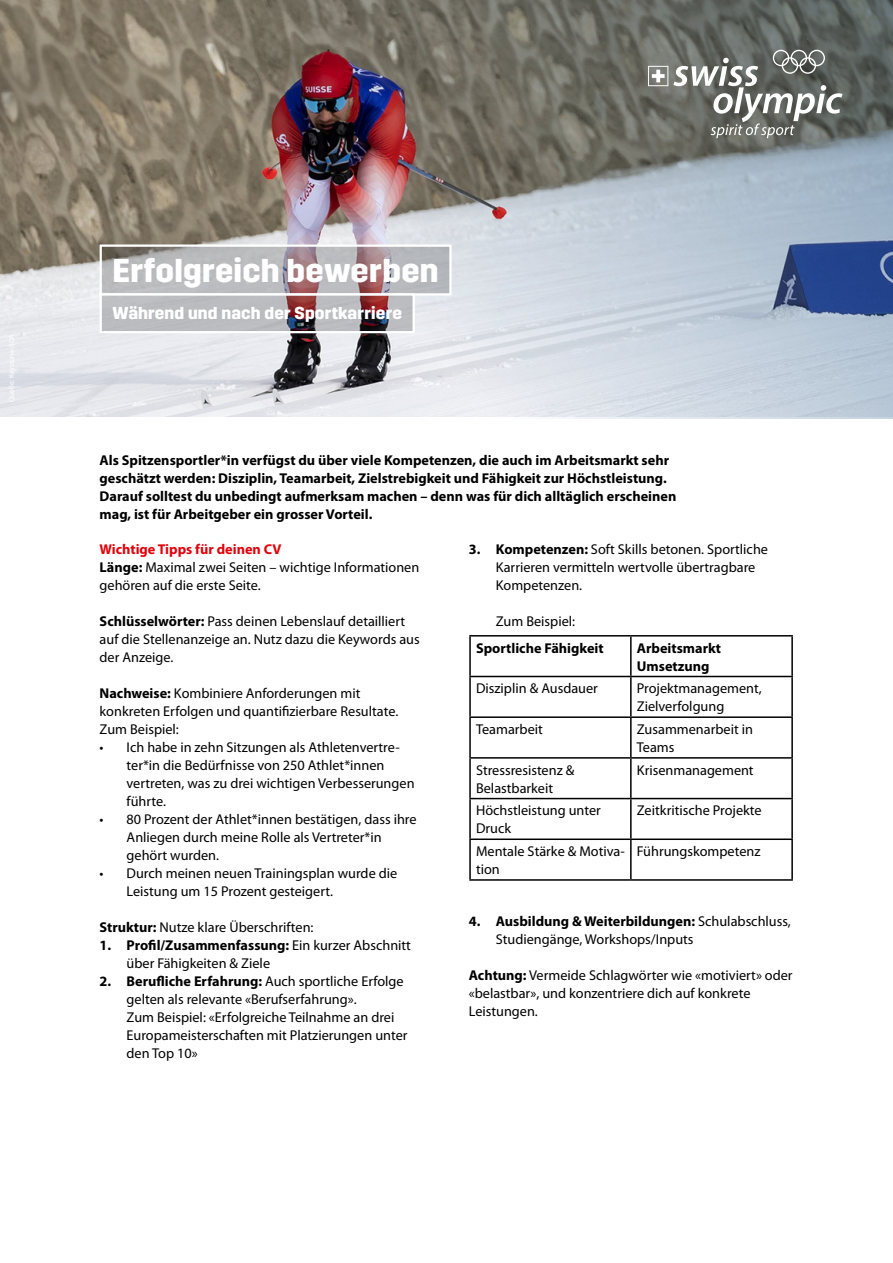
<style>
.page{position:relative;width:893px;height:1263px;background:#fff}
.page>*{position:absolute;margin:0;border:0;box-sizing:border-box;transform-origin:0 0}
.t1{font:700 33px "Trim";letter-spacing:.01em;color:#fff}
.t2{font:700 17.25px "Trim";letter-spacing:.01em;color:#fff}
.t3{font:14.25px/18px "Myriad Pro";color:#000}
.t4{font:700 14.25px/18px "Myriad Pro";color:#000}
.s1{font-weight:700}
.s2{font-weight:700;color:#e3000b}
</style>
<div class="page">
<svg style="left:0;top:0;width:893px;height:419px;background:#9f9e9f"></svg>
<div style="left:626px;top:27px;width:238px;height:132px;background:#000;opacity:.2"></div>
<svg style="left:648px;top:50px;width:195px;height:88px;background:#7d807b"></svg>
<svg style="left:103px;top:247px;width:346px;height:46px;background:#b1aaad"></svg>
<div style="left:100px;top:244px;width:352px;height:52px;border:2px solid #fff"></div>
<svg style="left:103px;top:296px;width:309px;height:34px;background:#aaa0a5"></svg>
<div style="left:100px;top:293px;width:315px;height:40px;border:2px solid #fff"></div>
<hr style="left:469px;top:635px;width:162px;height:1px;background:#000">
<hr style="left:469px;top:636px;width:2px;height:40px;background:#000">
<hr style="left:631px;top:635px;width:162px;height:1px;background:#000">
<hr style="left:630px;top:636px;width:2px;height:40px;background:#000">
<hr style="left:791px;top:636px;width:2px;height:40px;background:#000">
<hr style="left:469px;top:676px;width:162px;height:1px;background:#000">
<hr style="left:469px;top:677px;width:2px;height:39px;background:#000">
<hr style="left:631px;top:676px;width:162px;height:1px;background:#000">
<hr style="left:630px;top:677px;width:2px;height:39px;background:#000">
<hr style="left:791px;top:677px;width:2px;height:39px;background:#000">
<hr style="left:469px;top:716px;width:162px;height:2px;background:#000">
<hr style="left:469px;top:718px;width:2px;height:39px;background:#000">
<hr style="left:631px;top:716px;width:162px;height:2px;background:#000">
<hr style="left:630px;top:718px;width:2px;height:39px;background:#000">
<hr style="left:791px;top:718px;width:2px;height:39px;background:#000">
<hr style="left:469px;top:757px;width:162px;height:2px;background:#000">
<hr style="left:469px;top:759px;width:2px;height:39px;background:#000">
<hr style="left:631px;top:757px;width:162px;height:2px;background:#000">
<hr style="left:630px;top:759px;width:2px;height:39px;background:#000">
<hr style="left:791px;top:759px;width:2px;height:39px;background:#000">
<hr style="left:469px;top:798px;width:162px;height:1px;background:#000">
<hr style="left:469px;top:799px;width:2px;height:39px;background:#000">
<hr style="left:631px;top:798px;width:162px;height:1px;background:#000">
<hr style="left:630px;top:799px;width:2px;height:39px;background:#000">
<hr style="left:791px;top:799px;width:2px;height:39px;background:#000">
<hr style="left:469px;top:838px;width:162px;height:2px;background:#000">
<hr style="left:469px;top:840px;width:2px;height:39px;background:#000">
<hr style="left:631px;top:838px;width:162px;height:2px;background:#000">
<hr style="left:630px;top:840px;width:2px;height:39px;background:#000">
<hr style="left:791px;top:840px;width:2px;height:39px;background:#000">
<hr style="left:469px;top:879px;width:162px;height:2px;background:#000">
<hr style="left:631px;top:879px;width:162px;height:2px;background:#000">
<h1 class="t1" style="left:112px;top:252px;width:328px">Erfolgreich bewerben</h1>
<p class="t2" style="left:112px;top:303px;width:291px">Während und nach der Sportkarriere</p>
<p class="t4" style="left:100px;top:451px;width:578px">Als Spitzensportler*in verfügst du über viele Kompetenzen, die auch im Arbeitsmarkt sehr geschätzt werden: Disziplin, Teamarbeit, Zielstrebigkeit und Fähigkeit zur Höchstleistung.<br>Darauf solltest du unbedingt aufmerksam machen – denn was für dich alltäglich erscheinen mag, ist für Arbeitgeber ein grosser Vorteil.</p>
<p class="t3" style="left:496px;top:540px;width:274px;text-indent:-27px"><span class="s1">3. Kompetenzen:</span> Soft Skills betonen. Sportliche<br>Karrieren vermitteln wertvolle übertragbare<br>Kompetenzen.</p>
<p class="t3" style="left:496px;top:612px;width:81px">Zum Beispiel:</p>
<p class="t3" style="left:100px;top:540px;width:321px"><span class="s2">Wichtige Tipps für deinen CV<br></span><span class="s1">Länge:</span> Maximal zwei Seiten – wichtige Informationen gehören auf die erste Seite.</p>
<p class="t3" style="left:100px;top:612px;width:322px"><span class="s1">Schlüsselwörter:</span> Pass deinen Lebenslauf detailliert auf die Stellenanzeige an. Nutz dazu die Keywords aus der Anzeige.</p>
<p class="t3" style="left:100px;top:684px;width:300px"><span class="s1">Nachweise:</span> Kombiniere Anforderungen mit konkreten Erfolgen und quantifizierbare Resultate.<br>Zum Beispiel:</p>
<p class="t3" style="left:127px;top:738px;width:289px;text-indent:-27px">• Ich habe in zehn Sitzungen als Athletenvertre&shy;ter*in die Bedürfnisse von 250 Athlet*innen vertreten, was zu drei wichtigen Verbesserungen führte.</p>
<p class="t3" style="left:127px;top:810px;width:291px;text-indent:-27px">• 80 Prozent der Athlet*innen bestätigen, dass ihre<br>Anliegen durch meine Rolle als Vertreter*in gehört wurden.</p>
<p class="t3" style="left:127px;top:864px;width:272px;text-indent:-27px">• Durch meinen neuen Trainingsplan wurde die<br>Leistung um 15 Prozent gesteigert.</p>
<p class="t3" style="left:100px;top:918px;width:215px"><span class="s1">Struktur:</span> Nutze klare Überschriften:</p>
<p class="t3" style="left:127px;top:936px;width:286px;text-indent:-27px"><span class="s1">1. Profil/Zusammenfassung:</span> Ein kurzer Abschnitt über Fähigkeiten &amp; Ziele</p>
<p class="t3" style="left:127px;top:972px;width:282px;text-indent:-27px"><span class="s1">2. Berufliche Erfahrung:</span> Auch sportliche Erfolge gelten als relevante «Berufserfahrung».<br>Zum Beispiel: «Erfolgreiche Teilnahme an drei Europameisterschaften mit Platzierungen unter den Top 10»</p>
<p class="t4" style="left:476px;top:639px;width:129px">Sportliche Fähigkeit</p>
<p class="t4" style="left:637px;top:639px;width:86px">Arbeitsmarkt<br>Umsetzung</p>
<p class="t3" style="left:476px;top:680px;width:123px">Disziplin &amp; Ausdauer</p>
<p class="t3" style="left:637px;top:680px;width:126px">Projektmanagement,<br>Zielverfolgung</p>
<p class="t3" style="left:476px;top:720px;width:68px">Teamarbeit</p>
<p class="t3" style="left:637px;top:720px;width:118px">Zusammenarbeit in<br>Teams</p>
<p class="t3" style="left:476px;top:761px;width:100px">Stressresistenz &amp;<br>Belastbarkeit</p>
<p class="t3" style="left:637px;top:761px;width:118px">Krisenmanagement</p>
<p class="t3" style="left:476px;top:802px;width:126px">Höchstleistung unter<br>Druck</p>
<p class="t3" style="left:637px;top:802px;width:126px">Zeitkritische Projekte</p>
<p class="t3" style="left:476px;top:842px;width:150px">Mentale Stärke &amp; Motiva&shy;tion</p>
<p class="t3" style="left:637px;top:842px;width:125px">Führungskompetenz</p>
<p class="t3" style="left:496px;top:912px;width:297px;text-indent:-27px"><span class="s1">4. Ausbildung &amp; Weiterbildungen:</span> Schulabschluss,<br>Studiengänge, Workshops/Inputs</p>
<p class="t3" style="left:469px;top:966px;width:325px"><span class="s1">Achtung:</span> Vermeide Schlagwörter wie «motiviert» oder «belastbar», und konzentriere dich auf konkrete<br>Leistungen.</p>
</div>
